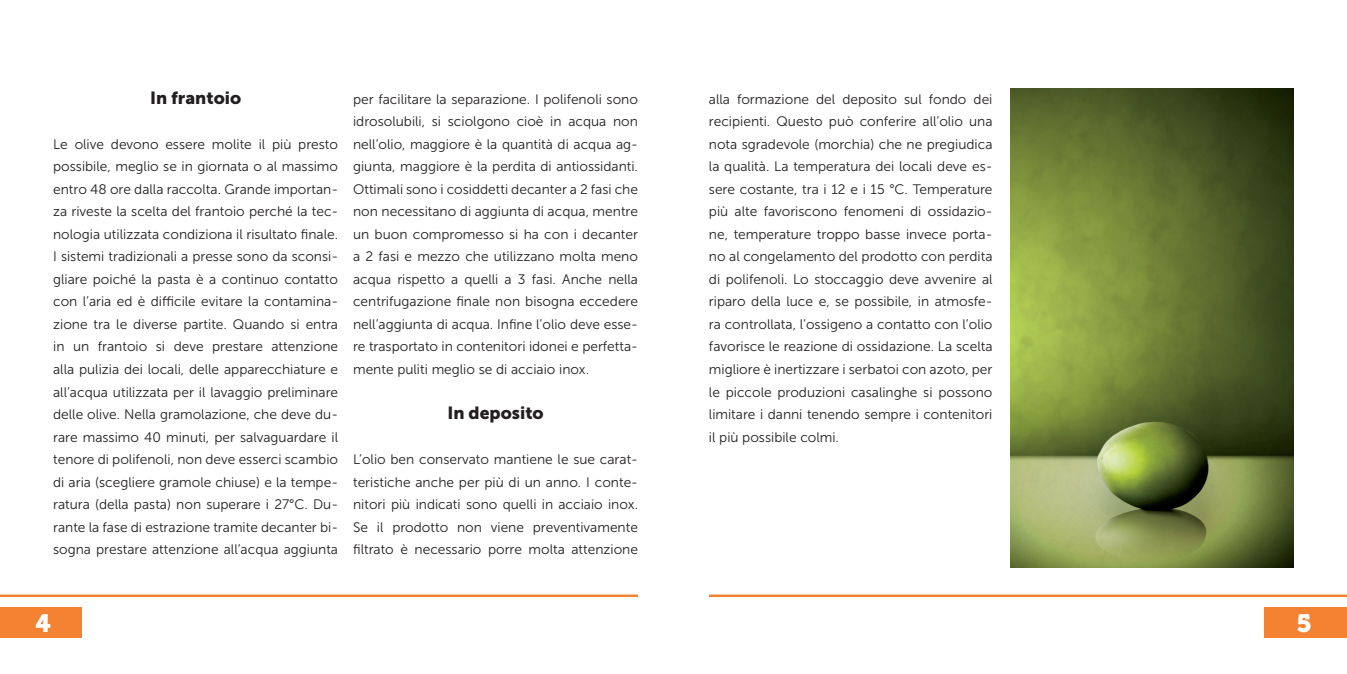
<style>
.page{position:relative;width:1347px;height:674px;background:#fff}
.page>*{position:absolute;margin:0;border:0;box-sizing:border-box;transform-origin:0 0}
.t1{font:25px "Museo 900";color:#fff}
.t2{font:17.5px "Museo Sans 900";color:#231f20}
.t3{font:13.75px/22.5px "Museo Sans 300";color:#231f20;text-align:justify}
</style>
<div class="page">
<div style="left:0;top:607px;width:82px;height:31px;background:#f48232"></div>
<div style="left:1264px;top:607px;width:82px;height:31px;background:#f48232"></div>
<hr style="left:0;top:594px;width:638px;height:2px;background:#f48232">
<hr style="left:709px;top:594px;width:637px;height:2px;background:#f48232">
<img style="left:1010px;top:89px;width:283px;height:478px">
<p class="t2" style="left:150px;top:88px;width:93px">In frantoio</p>
<p class="t3" style="left:53px;top:133px;width:286px">Le olive devono essere molite il più presto possibile, meglio se in giornata o al massimo entro 48 ore dalla raccolta. Grande importan&shy;za riveste la scelta del frantoio perché la tec&shy;nologia utilizzata condiziona il risultato finale.<br>I sistemi tradizionali a presse sono da sconsi&shy;gliare poiché la pasta è a continuo contatto con l’aria ed è difficile evitare la contamina&shy;zione tra le diverse partite. Quando si entra in un frantoio si deve prestare attenzione alla pulizia dei locali, delle apparecchiature e all’acqua utilizzata per il lavaggio preliminare delle olive. Nella gramolazione, che deve du&shy;rare massimo 40 minuti, per salvaguardare il tenore di polifenoli, non deve esserci scambio di aria (scegliere gramole chiuse) e la tempe&shy;ratura (della pasta) non superare i 27°C. Du&shy;rante la fase di estrazione tramite decanter bi&shy;sogna prestare attenzione all’acqua aggiunta</p>
<p class="t3" style="left:353px;top:88px;width:286px">per facilitare la separazione. I polifenoli sono idrosolubili, si sciolgono cioè in acqua non nell’olio, maggiore è la quantità di acqua ag&shy;giunta, maggiore è la perdita di antiossidanti.<br>Ottimali sono i cosiddetti decanter a 2 fasi che non necessitano di aggiunta di acqua, mentre un buon compromesso si ha con i decanter a 2 fasi e mezzo che utilizzano molta meno acqua rispetto a quelli a 3 fasi. Anche nella centrifugazione finale non bisogna eccedere nell’aggiunta di acqua. Infine l’olio deve esse&shy;re trasportato in contenitori idonei e perfetta&shy;mente puliti meglio se di acciaio inox.</p>
<p class="t2" style="left:447px;top:403px;width:98px">In deposito</p>
<p class="t3" style="left:353px;top:448px;width:286px">L’olio ben conservato mantiene le sue carat&shy;teristiche anche per più di un anno. I conte&shy;nitori più indicati sono quelli in acciaio inox.<br>Se il prodotto non viene preventivamente filtrato è necessario porre molta attenzione</p>
<p class="t3" style="left:709px;top:88px;width:285px">alla formazione del deposito sul fondo dei recipienti. Questo può conferire all’olio una nota sgradevole (morchia) che ne pregiudica la qualità. La temperatura dei locali deve es&shy;sere costante, tra i 12 e i 15 °C. Temperature più alte favoriscono fenomeni di ossidazio&shy;ne, temperature troppo basse invece porta&shy;no al congelamento del prodotto con perdita di polifenoli. Lo stoccaggio deve avvenire al riparo della luce e, se possibile, in atmosfe&shy;ra controllata, l’ossigeno a contatto con l’olio favorisce le reazione di ossidazione. La scelta migliore è inertizzare i serbatoi con azoto, per le piccole produzioni casalinghe si possono limitare i danni tenendo sempre i contenitori il più possibile colmi.</p>
<p class="t1" style="left:35px;top:608px;width:17px">4</p>
<h1 class="t1" style="left:1296px;top:608px;width:17px">5</h1>
</div>
